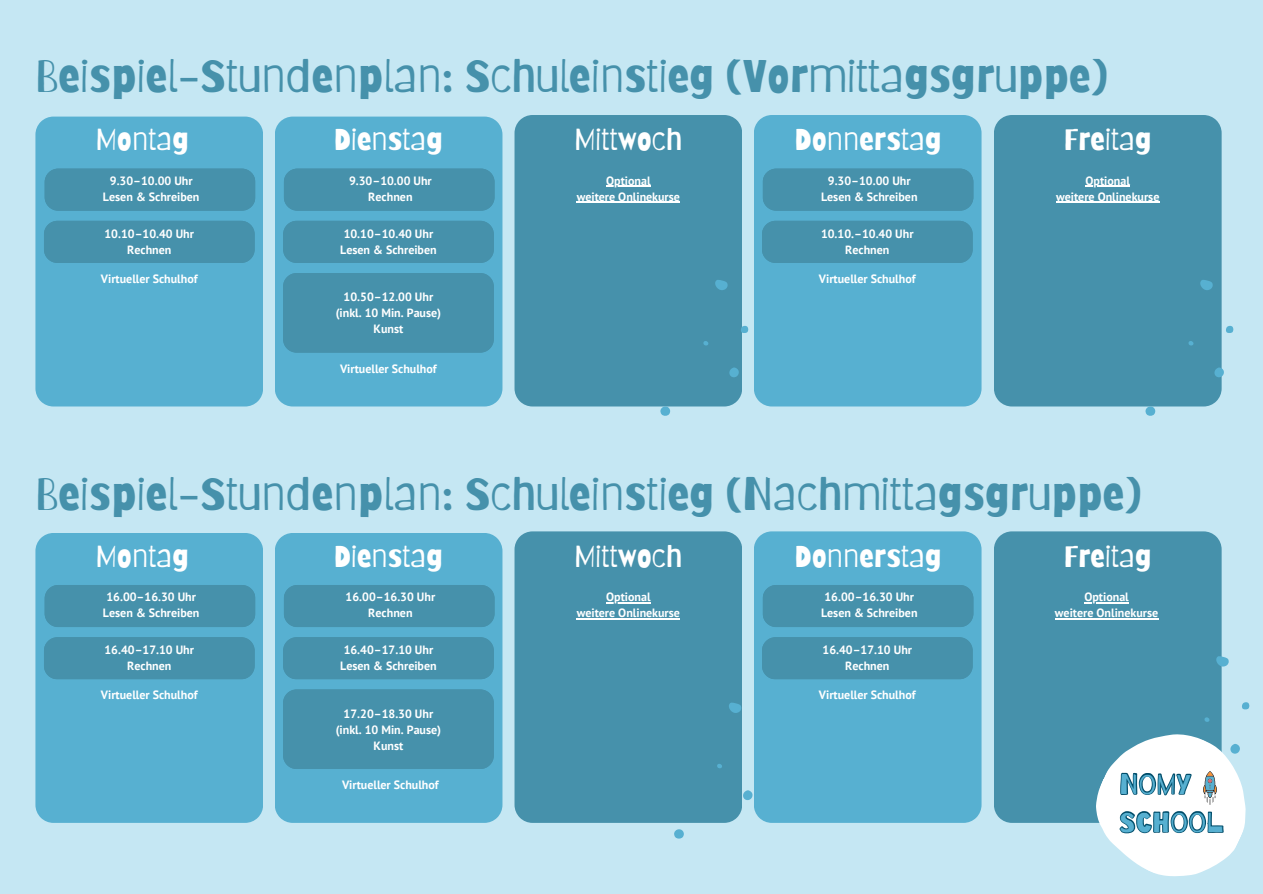
<style>
.page{position:relative;width:1263px;height:894px;background:#fff}
.page>*{position:absolute;margin:0;border:0;box-sizing:border-box;transform-origin:0 0}
.t1{font:45px "Barriecito";color:#4691ab}
.t2{font:30px "Barriecito";color:#fff}
.t3{font:27.3px/38.1px "Barrio";letter-spacing:.03em;color:#57b0d1}
.t4{font:700 12px "PT Sans";color:#fff}
</style>
<div class="page">
<div style="left:0;top:0;width:1263px;height:893px;background:#c5e7f3"></div>
<div style="left:35px;top:116px;width:228px;height:290px;background:#57b0d1"></div>
<div style="left:275px;top:116px;width:227px;height:290px;background:#57b0d1"></div>
<div style="left:45px;top:168px;width:210px;height:43px;background:#4691ab;border-radius:13px"></div>
<svg style="left:45px;top:168px;width:210px;height:42px"></svg>
<div style="left:514px;top:115px;width:228px;height:291px;background:#4691ab"></div>
<div style="left:754px;top:115px;width:227px;height:291px;background:#57b0d1"></div>
<div style="left:994px;top:115px;width:228px;height:291px;background:#4691ab"></div>
<div style="left:44px;top:221px;width:211px;height:42px;background:#4691ab;border-radius:13px"></div>
<svg style="left:44px;top:221px;width:210px;height:41px"></svg>
<div style="left:284px;top:168px;width:210px;height:43px;background:#4691ab;border-radius:14px"></div>
<svg style="left:284px;top:168px;width:210px;height:42px"></svg>
<div style="left:283px;top:221px;width:211px;height:42px;background:#4691ab;border-radius:14px"></div>
<svg style="left:283px;top:221px;width:210px;height:41px"></svg>
<div style="left:763px;top:168px;width:210px;height:43px;background:#4691ab;border-radius:14px"></div>
<svg style="left:763px;top:168px;width:210px;height:42px"></svg>
<div style="left:762px;top:221px;width:211px;height:42px;background:#4691ab;border-radius:14px"></div>
<svg style="left:762px;top:221px;width:210px;height:41px"></svg>
<div style="left:283px;top:273px;width:210px;height:79px;background:#4691ab"></div>
<div style="left:35px;top:533px;width:228px;height:289px;background:#57b0d1"></div>
<div style="left:275px;top:533px;width:227px;height:289px;background:#57b0d1"></div>
<div style="left:45px;top:585px;width:210px;height:42px;background:#4691ab;border-radius:13px"></div>
<svg style="left:45px;top:585px;width:210px;height:41px"></svg>
<div style="left:514px;top:531px;width:228px;height:291px;background:#4691ab"></div>
<div style="left:754px;top:531px;width:227px;height:291px;background:#57b0d1"></div>
<div style="left:994px;top:531px;width:228px;height:291px;background:#4691ab"></div>
<div style="left:44px;top:637px;width:211px;height:42px;background:#4691ab;border-radius:13px"></div>
<svg style="left:44px;top:637px;width:210px;height:41px"></svg>
<div style="left:284px;top:585px;width:210px;height:42px;background:#4691ab;border-radius:14px"></div>
<svg style="left:284px;top:585px;width:210px;height:41px"></svg>
<div style="left:283px;top:637px;width:211px;height:42px;background:#4691ab;border-radius:14px"></div>
<svg style="left:283px;top:637px;width:210px;height:41px"></svg>
<div style="left:763px;top:585px;width:210px;height:42px;background:#4691ab;border-radius:14px"></div>
<svg style="left:763px;top:585px;width:210px;height:41px"></svg>
<div style="left:762px;top:637px;width:211px;height:42px;background:#4691ab;border-radius:14px"></div>
<svg style="left:762px;top:637px;width:210px;height:41px"></svg>
<div style="left:283px;top:689px;width:210px;height:79px;background:#4691ab"></div>
<svg style="left:713px;top:279px;width:15px;height:11px"></svg>
<svg style="left:740px;top:325px;width:8px;height:8px"></svg>
<svg style="left:703px;top:341px;width:7px;height:4px"></svg>
<svg style="left:728px;top:367px;width:13px;height:10px"></svg>
<svg style="left:659px;top:405px;width:13px;height:11px"></svg>
<svg style="left:1198px;top:279px;width:15px;height:11px"></svg>
<svg style="left:1226px;top:325px;width:7px;height:8px"></svg>
<svg style="left:1188px;top:341px;width:7px;height:4px"></svg>
<svg style="left:1213px;top:367px;width:11px;height:10px"></svg>
<svg style="left:1144px;top:405px;width:13px;height:11px"></svg>
<svg style="left:1214px;top:655px;width:15px;height:11px"></svg>
<svg style="left:727px;top:702px;width:14px;height:10px"></svg>
<svg style="left:754px;top:748px;width:8px;height:8px"></svg>
<svg style="left:717px;top:763px;width:6px;height:5px"></svg>
<svg style="left:741px;top:789px;width:12px;height:10px"></svg>
<svg style="left:674px;top:829px;width:10px;height:9px"></svg>
<hr style="left:606px;top:185px;width:45px;height:1px;background:#fff">
<hr style="left:577px;top:201px;width:103px;height:1px;background:#fff">
<hr style="left:1085px;top:185px;width:45px;height:1px;background:#fff">
<hr style="left:1056px;top:201px;width:103px;height:1px;background:#fff">
<hr style="left:606px;top:602px;width:45px;height:1px;background:#fff">
<hr style="left:577px;top:618px;width:103px;height:1px;background:#fff">
<hr style="left:1084px;top:602px;width:45px;height:1px;background:#fff">
<hr style="left:1055px;top:618px;width:103px;height:1px;background:#fff">
<svg style="left:1076px;top:701px;width:174px;height:176px"></svg>
<h1 class="t1" style="left:35px;top:48px;width:1074px">Beispiel-Stundenplan: Schuleinstieg (Vormittagsgruppe)</h1>
<p class="t2" style="left:96px;top:121px;width:95px">Montag</p>
<p class="t2" style="left:334px;top:121px;width:111px">Dienstag</p>
<p class="t2" style="left:574px;top:121px;width:109px">Mittwoch</p>
<h2 class="t2" style="left:794px;top:121px;width:149px">Donnerstag</h2>
<h2 class="t2" style="left:1064px;top:121px;width:89px">Freitag</h2>
<p class="t4" style="left:110px;top:173px;width:84px">9.30–10.00 Uhr</p>
<p class="t4" style="left:103px;top:189px;width:98px">Lesen &amp; Schreiben</p>
<p class="t4" style="left:104px;top:225px;width:91px">10.10–10.40 Uhr</p>
<p class="t4" style="left:127px;top:241px;width:46px">Rechnen</p>
<p class="t4" style="left:101px;top:270px;width:98px">Virtueller Schulhof</p>
<p class="t4" style="left:349px;top:173px;width:84px">9.30–10.00 Uhr</p>
<p class="t4" style="left:368px;top:189px;width:46px">Rechnen</p>
<p class="t4" style="left:344px;top:225px;width:91px">10.10–10.40 Uhr</p>
<p class="t4" style="left:340px;top:241px;width:98px">Lesen &amp; Schreiben</p>
<p class="t4" style="left:344px;top:289px;width:91px">10.50–12.00 Uhr</p>
<p class="t4" style="left:336px;top:305px;width:107px">(inkl. 10 Min. Pause)</p>
<p class="t4" style="left:374px;top:321px;width:31px">Kunst</p>
<h2 class="t4" style="left:340px;top:360px;width:98px">Virtueller Schulhof</h2>
<p class="t4" style="left:606px;top:172px;width:46px">Optional</p>
<h2 class="t4" style="left:577px;top:188px;width:105px">weitere Onlinekurse</h2>
<p class="t4" style="left:828px;top:173px;width:84px">9.30–10.00 Uhr</p>
<p class="t4" style="left:821px;top:189px;width:98px">Lesen &amp; Schreiben</p>
<p class="t4" style="left:821px;top:225px;width:94px">10.10.–10.40 Uhr</p>
<h2 class="t4" style="left:845px;top:241px;width:46px">Rechnen</h2>
<p class="t4" style="left:819px;top:270px;width:98px">Virtueller Schulhof</p>
<p class="t4" style="left:1085px;top:172px;width:46px">Optional</p>
<p class="t4" style="left:1056px;top:188px;width:105px">weitere Onlinekurse</p>
<p class="t1" style="left:35px;top:466px;width:1108px">Beispiel-Stundenplan: Schuleinstieg (Nachmittagsgruppe)</p>
<p class="t2" style="left:96px;top:537px;width:95px">Montag</p>
<p class="t2" style="left:334px;top:537px;width:111px">Dienstag</p>
<p class="t2" style="left:574px;top:537px;width:109px">Mittwoch</p>
<h1 class="t2" style="left:794px;top:537px;width:149px">Donnerstag</h1>
<p class="t2" style="left:1064px;top:537px;width:89px">Freitag</p>
<p class="t4" style="left:106px;top:589px;width:91px">16.00–16.30 Uhr</p>
<h2 class="t4" style="left:103px;top:605px;width:98px">Lesen &amp; Schreiben</h2>
<p class="t4" style="left:104px;top:641px;width:91px">16.40–17.10 Uhr</p>
<p class="t4" style="left:127px;top:657px;width:46px">Rechnen</p>
<p class="t4" style="left:101px;top:686px;width:98px">Virtueller Schulhof</p>
<p class="t4" style="left:346px;top:589px;width:91px">16.00–16.30 Uhr</p>
<h2 class="t4" style="left:368px;top:605px;width:46px">Rechnen</h2>
<h2 class="t4" style="left:344px;top:641px;width:91px">16.40–17.10 Uhr</h2>
<p class="t4" style="left:340px;top:657px;width:98px">Lesen &amp; Schreiben</p>
<p class="t4" style="left:344px;top:705px;width:91px">17.20–18.30 Uhr</p>
<h2 class="t4" style="left:336px;top:721px;width:107px">(inkl. 10 Min. Pause)</h2>
<p class="t4" style="left:374px;top:737px;width:31px">Kunst</p>
<p class="t4" style="left:342px;top:776px;width:98px">Virtueller Schulhof</p>
<p class="t4" style="left:606px;top:589px;width:46px">Optional</p>
<p class="t4" style="left:577px;top:605px;width:105px">weitere Onlinekurse</p>
<p class="t4" style="left:824px;top:589px;width:91px">16.00–16.30 Uhr</p>
<p class="t4" style="left:821px;top:605px;width:98px">Lesen &amp; Schreiben</p>
<p class="t4" style="left:822px;top:641px;width:91px">16.40–17.10 Uhr</p>
<p class="t4" style="left:845px;top:657px;width:46px">Rechnen</p>
<p class="t4" style="left:819px;top:686px;width:98px">Virtueller Schulhof</p>
<p class="t4" style="left:1084px;top:589px;width:46px">Optional</p>
<p class="t4" style="left:1055px;top:605px;width:105px">weitere Onlinekurse</p>
<h3 class="t3" style="left:1119px;top:765px;width:105px">NOMY<br>SCHOOL</h3>
</div>
